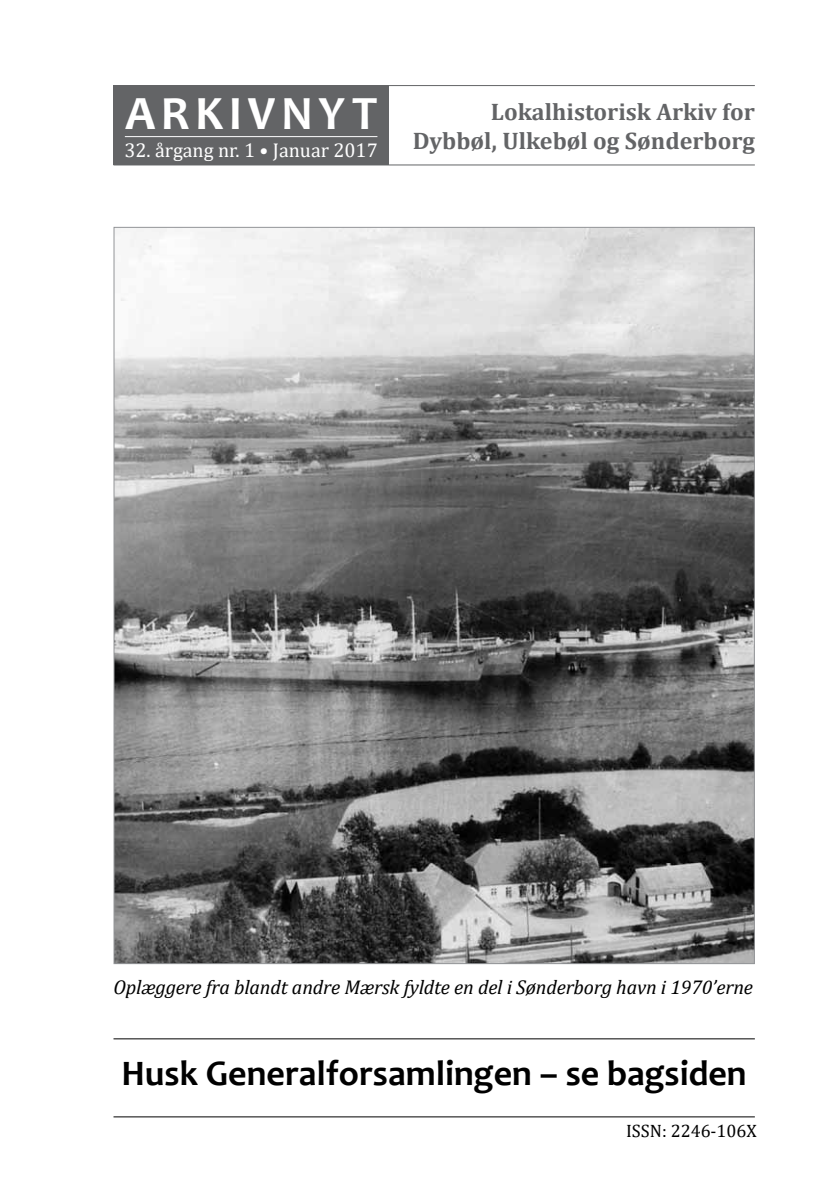
<style>
.page{position:relative;width:840px;height:1191px;background:#fff}
.page>*{position:absolute;margin:0;border:0;box-sizing:border-box;transform-origin:0 0}
.t1{font:700 48px "Candara";letter-spacing:.115em;color:#fff}
.t2{font:700 36px "Candara";color:#000}
.t3{font:700 24px/28.8px "Cambria";color:#636466;text-align:right}
.t4{font:italic 20px "Cambria";letter-spacing:-.005em;color:#000}
.t5{font:20px "Cambria";color:#fff}
.t6{font:18px "Cambria";color:#000}
</style>
<div class="page">
<div style="left:113px;top:85px;width:275px;height:80px;background:#636466"></div>
<hr style="left:113px;top:85px;width:641px;height:1px;background:#636466">
<hr style="left:113px;top:164px;width:641px;height:1px;background:#636466">
<hr style="left:125px;top:136px;width:252px;height:1px;background:#fff">
<img style="left:115px;top:229px;width:637px;height:733px">
<hr style="left:113px;top:1038px;width:641px;height:1px;background:#000">
<hr style="left:113px;top:1116px;width:641px;height:1px;background:#000">
<h1 class="t1" style="left:125px;top:83px;width:254px">ARKIVNYT</h1>
<p class="t5" style="left:124px;top:138px;width:255px">32. årgang nr. 1 • Januar 2017</p>
<p class="t3" style="left:412px;top:97px;width:343px">Lokalhistorisk Arkiv for<br>Dybbøl, Ulkebøl og Sønderborg</p>
<p class="t4" style="left:113px;top:973px;width:640px">Oplæggere fra blandt andre Mærsk fyldte en del i Sønderborg havn i 1970’erne</p>
<h2 class="t2" style="left:121px;top:1051px;width:626px">Husk Generalforsamlingen – se bagsiden</h2>
<p class="t6" style="left:625px;top:1120px;width:132px">ISSN: 2246-106X</p>
</div>
